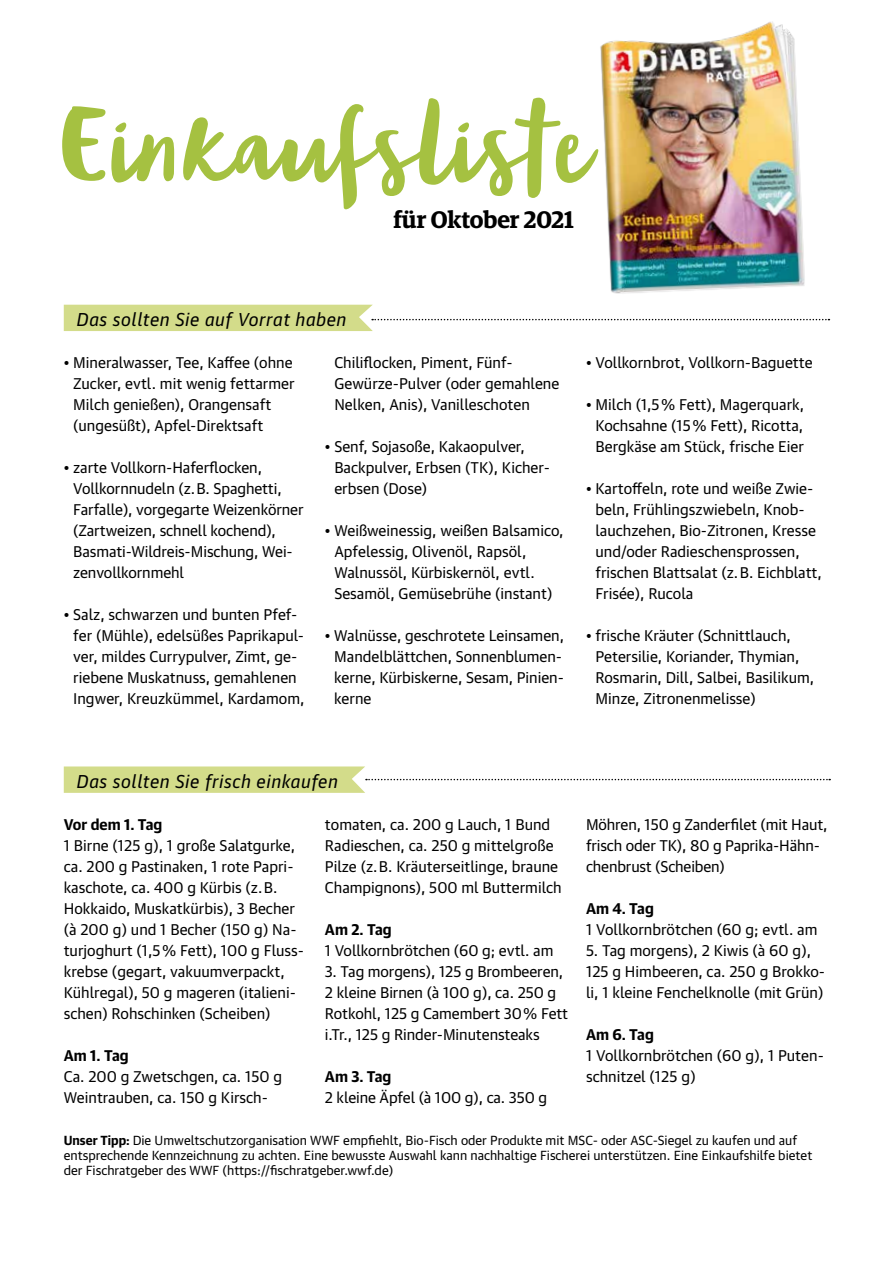
<style>
.page{position:relative;width:893px;height:1263px;background:#fff}
.page>*{position:absolute;margin:0;border:0;box-sizing:border-box;transform-origin:0 0}
.t1{font:88.05px "Blog Script";letter-spacing:-.005em;color:#a5c141}
.t2{font:600 24px "Guardian Egyp";letter-spacing:-.01em;color:#000}
.t3{font:italic 18px "Guardian Text Sans";letter-spacing:.03em;color:#000}
.t4{font:15px/21px "Guardian Text Sans";color:#000}
.t5{font:700 15px "Guardian Text Sans";color:#000}
.t6{font:12.75px/15.3px "Guardian Text Sans";color:#000}
.s1{font-weight:700}
</style>
<div class="page">
<svg style="left:64px;top:766px;width:766px;height:27px"></svg>
<svg style="left:64px;top:305px;width:765px;height:26px"></svg>
<img style="left:600px;top:21px;width:205px;height:273px">
<h1 class="t1" style="left:60px;top:97px;width:532px">Einkaufsliste</h1>
<h2 class="t2" style="left:393px;top:202px;width:182px">für Oktober 2021</h2>
<p class="t3" style="left:77px;top:305px;width:271px">Das sollten Sie auf Vorrat haben</p>
<p class="t4" style="left:73px;top:350px;width:223px;text-indent:-9px">• Mineralwasser, Tee, Kaffee (ohne Zucker, evtl. mit wenig fettarmer Milch genießen), Orangensaft (ungesüßt), Apfel-Direktsaft</p>
<p class="t4" style="left:73px;top:455px;width:232px;text-indent:-9px">• zarte Vollkorn-Haferflocken,<br>Vollkornnudeln (z. B. Spaghetti,<br>Farfalle), vorgegarte Weizenkörner (Zartweizen, schnell kochend),<br>Basmati-Wildreis-Mischung, Wei&shy;zenvollkornmehl</p>
<p class="t4" style="left:73px;top:602px;width:233px;text-indent:-9px">• Salz, schwarzen und bunten Pfef&shy;fer (Mühle), edelsüßes Paprikapul&shy;ver, mildes Currypulver, Zimt, ge&shy;riebene Muskatnuss, gemahlenen Ingwer, Kreuzkümmel, Kardamom,</p>
<p class="t4" style="left:334px;top:350px;width:227px">Chiliflocken, Piment, Fünf-<br>Gewürze-Pulver (oder gemahlene<br>Nelken, Anis), Vanilleschoten</p>
<p class="t4" style="left:334px;top:434px;width:215px;text-indent:-9px">• Senf, Sojasoße, Kakaopulver,<br>Backpulver, Erbsen (TK), Kicher&shy;erbsen (Dose)</p>
<p class="t4" style="left:334px;top:518px;width:231px;text-indent:-9px">• Weißweinessig, weißen Balsamico, Apfelessig, Olivenöl, Rapsöl, Walnussöl, Kürbiskernöl, evtl.<br>Sesamöl, Gemüsebrühe (instant)</p>
<p class="t4" style="left:334px;top:623px;width:231px;text-indent:-9px">• Walnüsse, geschrotete Leinsamen,<br>Mandelblättchen, Sonnenblumen&shy;kerne, Kürbiskerne, Sesam, Pinien&shy;kerne</p>
<p class="t4" style="left:586px;top:350px;width:228px">• Vollkornbrot, Vollkorn-Baguette</p>
<p class="t4" style="left:595px;top:392px;width:210px;text-align:justify;text-indent:-9px">• Milch (1,5% Fett), Magerquark, Kochsahne (15% Fett), Ricotta, Bergkäse am Stück, frische Eier</p>
<p class="t4" style="left:595px;top:476px;width:228px;text-indent:-9px">• Kartoffeln, rote und weiße Zwie&shy;beln, Frühlingszwiebeln, Knob&shy;lauchzehen, Bio-Zitronen, Kresse und/oder Radieschensprossen, frischen Blattsalat (z. B. Eichblatt,<br>Frisée), Rucola</p>
<p class="t4" style="left:595px;top:623px;width:220px;text-indent:-9px">• frische Kräuter (Schnittlauch,<br>Petersilie, Koriander, Thymian,<br>Rosmarin, Dill, Salbei, Basilikum,<br>Minze, Zitronenmelisse)</p>
<p class="t3" style="left:77px;top:767px;width:263px">Das sollten Sie frisch einkaufen</p>
<p class="t5" style="left:64px;top:812px;width:100px">Vor dem 1. Tag</p>
<p class="t4" style="left:64px;top:833px;width:242px">1 Birne (125 g), 1 große Salatgurke, ca. 200 g Pastinaken, 1 rote Papri&shy;kaschote, ca. 400 g Kürbis (z. B.<br>Hokkaido, Muskatkürbis), 3 Becher (à 200 g) und 1 Becher (150 g) Na&shy;turjoghurt (1,5% Fett), 100 g Fluss&shy;krebse (gegart, vakuumverpackt, Kühlregal), 50 g mageren (italieni&shy;schen) Rohschinken (Scheiben)</p>
<p class="t5" style="left:64px;top:1043px;width:66px">Am 1. Tag</p>
<p class="t4" style="left:64px;top:1064px;width:220px">Ca. 200 g Zwetschgen, ca. 150 g<br>Weintrauben, ca. 150 g Kirsch-</p>
<p class="t4" style="left:325px;top:812px;width:238px">tomaten, ca. 200 g Lauch, 1 Bund Radieschen, ca. 250 g mittelgroße Pilze (z. B. Kräuterseitlinge, braune Champignons), 500 ml Buttermilch</p>
<p class="t5" style="left:325px;top:917px;width:68px">Am 2. Tag</p>
<p class="t4" style="left:325px;top:938px;width:230px">1 Vollkornbrötchen (60 g; evtl. am</p>
<p class="t4" style="left:325px;top:959px;width:245px">3. Tag morgens), 125 g Brombeeren, 2 kleine Birnen (à 100 g), ca. 250 g Rotkohl, 125 g Camembert 30% Fett i.Tr., 125 g Rinder-Minutensteaks</p>
<p class="t5" style="left:325px;top:1064px;width:68px">Am 3. Tag</p>
<p class="t4" style="left:325px;top:1085px;width:224px">2 kleine Äpfel (à 100 g), ca. 350 g</p>
<p class="t4" style="left:586px;top:812px;width:243px">Möhren, 150 g Zanderfilet (mit Haut, frisch oder TK), 80 g Paprika-Hähn&shy;chenbrust (Scheiben)</p>
<p class="t5" style="left:586px;top:896px;width:69px">Am 4. Tag</p>
<p class="t4" style="left:586px;top:917px;width:233px">1 Vollkornbrötchen (60 g; evtl. am</p>
<p class="t4" style="left:586px;top:938px;width:241px">5. Tag morgens), 2 Kiwis (à 60 g),<br>125 g Himbeeren, ca. 250 g Brokko&shy;li, 1 kleine Fenchelknolle (mit Grün)</p>
<p class="t5" style="left:586px;top:1022px;width:69px">Am 6. Tag</p>
<p class="t4" style="left:586px;top:1043px;width:239px">1 Vollkornbrötchen (60 g), 1 Puten&shy;schnitzel (125 g)</p>
<p class="t6" style="left:64px;top:1131px;width:750px"><span class="s1">Unser Tipp:</span> Die Umweltschutzorganisation WWF empfiehlt, Bio-Fisch oder Produkte mit MSC- oder ASC-Siegel zu kaufen und auf entsprechende Kennzeichnung zu achten. Eine bewusste Auswahl kann nachhaltige Fischerei unterstützen. Eine Einkaufshilfe bietet der Fischratgeber des WWF (https://fischratgeber.wwf.de)</p>
</div>
